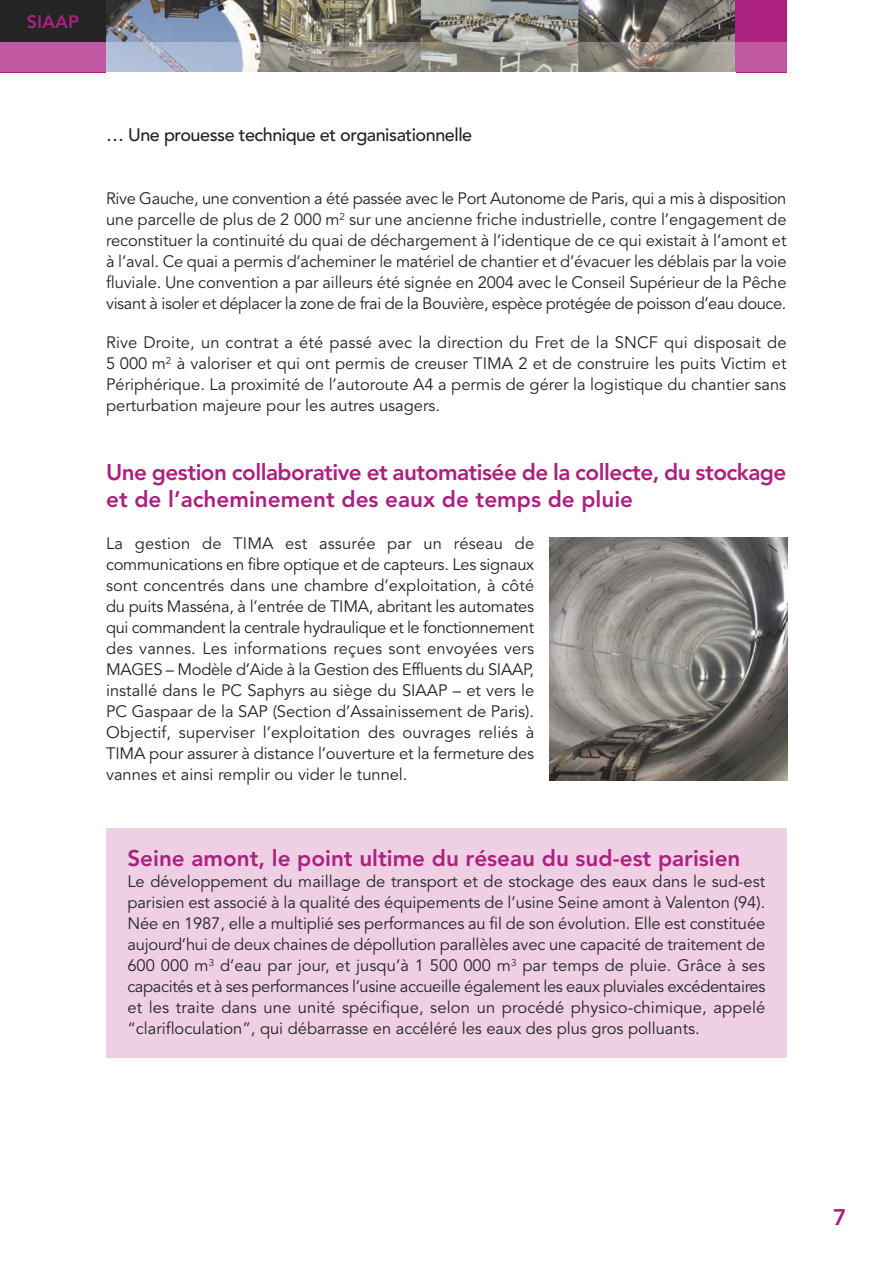
<style>
.page{position:relative;width:893px;height:1263px;background:#fff}
.page>*{position:absolute;margin:0;border:0;box-sizing:border-box;transform-origin:0 0}
.t1{font:800 22.5px/27px "Avenir";letter-spacing:-.025em;color:#ac2080}
.t2{font:800 22.5px "Avenir";color:#ac2080}
.t3{font:500 18px "Avenir";letter-spacing:-.025em;color:#252425}
.t4{font:800 18px "Avenir";color:#ac2080}
.t5{font:16.5px/21px "Avenir";color:#252425;text-align:justify}
</style>
<div class="page">
<div style="left:0;top:0;width:106px;height:43px;background:#252425"></div>
<img style="left:106px;top:0;width:629px;height:43px">
<div style="left:735px;top:0;width:51px;height:72px;background:#ac2080"></div>
<div style="left:0;top:43px;width:106px;height:29px;background:#c058a2"></div>
<img style="left:106px;top:43px;width:629px;height:29px">
<div style="left:735px;top:43px;width:51px;height:29px;background:#c058a2"></div>
<img style="left:549px;top:538px;width:238px;height:242px">
<div style="left:106px;top:828px;width:680px;height:229px;background:#eecfe3"></div>
<p class="t4" style="left:27px;top:14px;width:54px">SIAAP</p>
<p class="t3" style="left:106px;top:128px;width:368px">… Une prouesse technique et organisationnelle</p>
<p class="t5" style="left:106px;top:190px;width:682px">Rive Gauche, une convention a été passée avec le Port Autonome de Paris, qui a mis à disposition une parcelle de plus de 2 000 m<sup>2</sup> sur une ancienne friche industrielle, contre l’engagement de reconstituer la continuité du quai de déchargement à l’identique de ce qui existait à l’amont et à l’aval. Ce quai a permis d’acheminer le matériel de chantier et d’évacuer les déblais par la voie fluviale. Une convention a par ailleurs été signée en 2004 avec le Conseil Supérieur de la Pêche visant à isoler et déplacer la zone de frai de la Bouvière, espèce protégée de poisson d’eau douce.</p>
<p class="t5" style="left:106px;top:334px;width:682px">Rive Droite, un contrat a été passé avec la direction du Fret de la SNCF qui disposait de 5 000 m<sup>2</sup> à valoriser et qui ont permis de creuser TIMA 2 et de construire les puits Victim et Périphérique. La proximité de l’autoroute A4 a permis de gérer la logistique du chantier sans perturbation majeure pour les autres usagers.</p>
<h1 class="t1" style="left:106px;top:460px;width:682px">Une gestion collaborative et automatisée de la collecte, du stockage et de l’acheminement des eaux de temps de pluie</h1>
<p class="t5" style="left:106px;top:535px;width:430px">La gestion de TIMA est assurée par un réseau de communications en fibre optique et de capteurs. Les signaux sont concentrés dans une chambre d’exploitation, à côté du puits Masséna, à l’entrée de TIMA, abritant les automates qui commandent la centrale hydraulique et le fonctionnement des vannes. Les informations reçues sont envoyées vers MAGES – Modèle d’Aide à la Gestion des Effluents du SIAAP, installé dans le PC Saphyrs au siège du SIAAP – et vers le PC Gaspaar de la SAP (Section d’Assainissement de Paris).<br>Objectif, superviser l’exploitation des ouvrages reliés à TIMA pour assurer à distance l’ouverture et la fermeture des vannes et ainsi remplir ou vider le tunnel.</p>
<h1 class="t2" style="left:127px;top:849px;width:615px">Seine amont, le point ultime du réseau du sud-est parisien</h1>
<p class="t5" style="left:127px;top:872px;width:639px">Le développement du maillage de transport et de stockage des eaux dans le sud-est parisien est associé à la qualité des équipements de l’usine Seine amont à Valenton (94).<br>Née en 1987, elle a multiplié ses performances au fil de son évolution. Elle est constituée aujourd’hui de deux chaines de dépollution parallèles avec une capacité de traitement de 600 000 m<sup>3</sup> d’eau par jour, et jusqu’à 1 500 000 m<sup>3</sup> par temps de pluie. Grâce à ses capacités et à ses performances l’usine accueille également les eaux pluviales excédentaires et les traite dans une unité spécifique, selon un procédé physico-chimique, appelé “clarifloculation”, qui débarrasse en accéléré les eaux des plus gros polluants.</p>
<h1 class="t2" style="left:833px;top:1208px;width:15px">7</h1>
</div>
